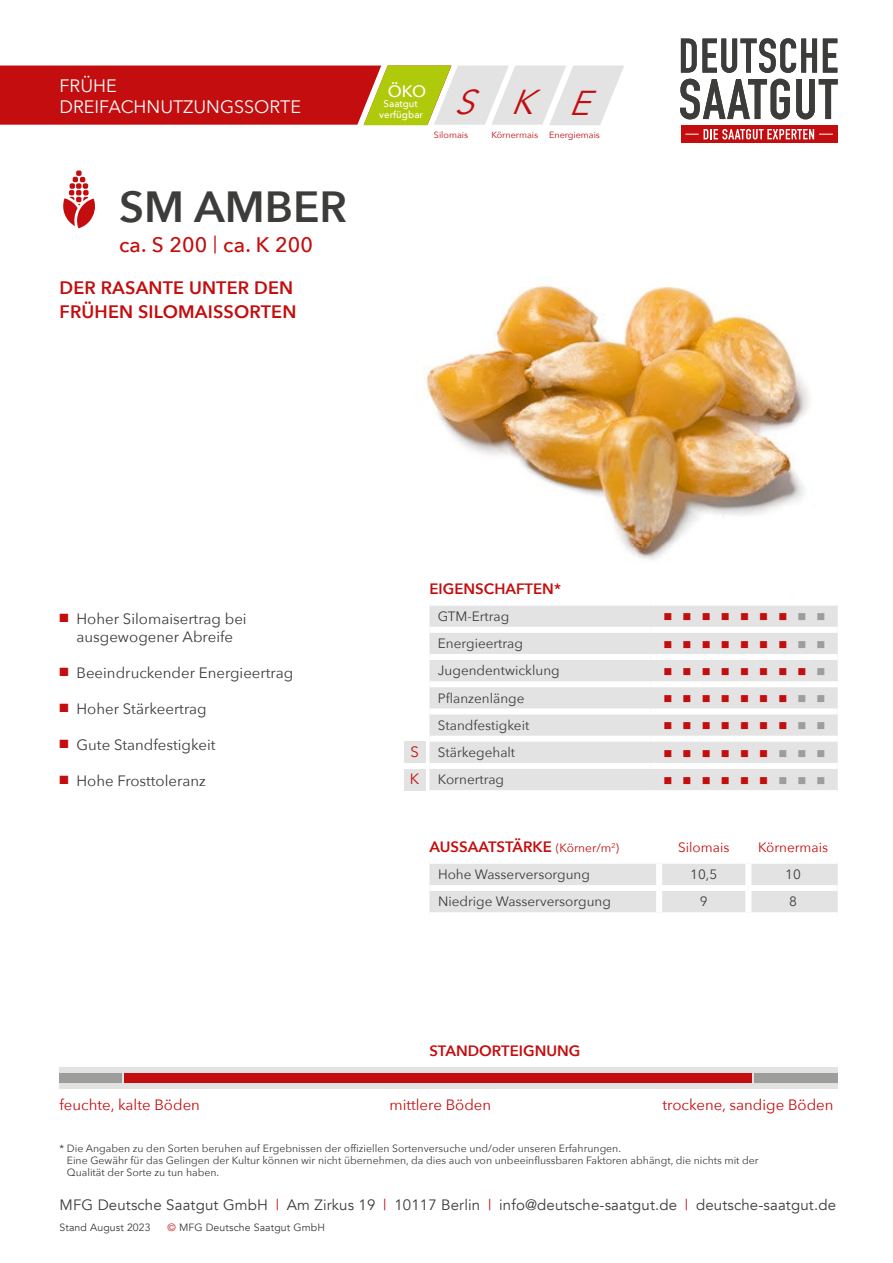
<style>
.page{position:relative;width:893px;height:1263px;background:#fff}
.page>*{position:absolute;margin:0;border:0;box-sizing:border-box;transform-origin:0 0}
.t1{font:600 43.5px "Avenir Next";color:#3c3c3b}
.t2{font:italic 34.5px "Avenir Next";color:#c40d0e}
.t3{font:500 21px "Avenir Next";letter-spacing:.01em;color:#c40d0e}
.t4{font:600 18px/24px "Avenir Next";letter-spacing:.01em;color:#c40d0e}
.t5{font:18px/21px "Avenir Next";color:#fff}
.t6{font:500 16.5px "Avenir Next";color:#fff}
.t7{font:15px/18px "Avenir Next";color:#3c3c3b;text-align:center}
.t8{font:15px "Avenir";letter-spacing:.01em;color:#3c3c3b}
.t9{font:600 15px "Avenir Next";color:#c40d0e}
.t10{font:15px "Avenir Next";color:#c40d0e}
.t11{font:13.5px "Avenir Next";color:#3c3c3b}
.t12{font:13.5px "Avenir Next";color:#c40d0e}
.t13{font:12px "Wingdings";color:#c40d0e}
.t14{font:10.5px/12px "Avenir Next";color:#3c3c3b}
.t15{font:10.5px "Avenir";letter-spacing:.01em;color:#3c3c3b}
.t16{font:500 9.75px/10.5px "Avenir Next";color:#fff;text-align:center}
.t17{font:9px "Avenir Next";color:#c40d0e}
.s1{font-weight:400;font-size:17.85px}
.s2{color:#c40d0e}
.s3{color:#9d9d9c}
.s4{font-size:15px;color:#c40d0e}
.s5{font-weight:400;font-size:12px}
</style>
<div class="page">
<img style="left:423px;top:285px;width:386px;height:275px">
<svg style="left:681px;top:38px;width:136px;height:35px"></svg>
<svg style="left:823px;top:39px;width:14px;height:34px"></svg>
<svg style="left:680px;top:79px;width:110px;height:40px"></svg>
<svg style="left:796px;top:79px;width:42px;height:40px"></svg>
<div style="left:681px;top:125px;width:156px;height:18px;background:#c40d0e"></div>
<svg style="left:685px;top:129px;width:148px;height:10px"></svg>
<svg style="left:63px;top:170px;width:32px;height:58px"></svg>
<div style="left:60px;top:1068px;width:778px;height:21px;background:#e2e2e2"></div>
<div style="left:124px;top:1074px;width:627px;height:9px;background:#c40d0e"></div>
<div style="left:60px;top:1074px;width:62px;height:9px;background:#9d9d9c"></div>
<div style="left:754px;top:1074px;width:84px;height:9px;background:#9d9d9c"></div>
<div style="left:429px;top:864px;width:409px;height:48px;background:#e4e3e3"></div>
<div style="left:429px;top:885px;width:230px;height:6px;background:#fff"></div>
<div style="left:659px;top:885px;width:89px;height:6px;background:#fff"></div>
<div style="left:748px;top:885px;width:90px;height:6px;background:#fff"></div>
<div style="left:656px;top:864px;width:6px;height:21px;background:#fff"></div>
<div style="left:745px;top:864px;width:6px;height:21px;background:#fff"></div>
<div style="left:656px;top:891px;width:6px;height:21px;background:#fff"></div>
<div style="left:745px;top:891px;width:6px;height:21px;background:#fff"></div>
<div style="left:429px;top:606px;width:409px;height:184px;background:#e4e3e3"></div>
<div style="left:429px;top:627px;width:222px;height:6px;background:#fff"></div>
<div style="left:651px;top:627px;width:187px;height:6px;background:#fff"></div>
<div style="left:429px;top:654px;width:222px;height:6px;background:#fff"></div>
<div style="left:651px;top:654px;width:187px;height:6px;background:#fff"></div>
<div style="left:429px;top:681px;width:222px;height:6px;background:#fff"></div>
<div style="left:651px;top:681px;width:187px;height:6px;background:#fff"></div>
<div style="left:429px;top:708px;width:222px;height:6px;background:#fff"></div>
<div style="left:651px;top:708px;width:187px;height:6px;background:#fff"></div>
<div style="left:429px;top:736px;width:222px;height:6px;background:#fff"></div>
<div style="left:651px;top:736px;width:187px;height:6px;background:#fff"></div>
<div style="left:429px;top:763px;width:222px;height:6px;background:#fff"></div>
<div style="left:651px;top:763px;width:187px;height:6px;background:#fff"></div>
<div style="left:404px;top:769px;width:21px;height:21px;background:#e4e3e3"></div>
<div style="left:404px;top:742px;width:21px;height:21px;background:#e4e3e3"></div>
<svg style="left:0;top:66px;width:624px;height:59px;background:#cd6350"></svg>
<h3 class="t5" style="left:60px;top:75px;width:243px">FRÜHE<br>DREIFACHNUTZUNGSSORTE</h3>
<h1 class="t1" style="left:119px;top:181px;width:229px">SM AMBER</h1>
<h3 class="t3" style="left:119px;top:233px;width:196px">ca. S 200 <span class="s1">|</span> ca. K 200</h3>
<h3 class="t4" style="left:60px;top:275px;width:238px">DER RASANTE UNTER DEN<br>FRÜHEN SILOMAISSORTEN</h3>
<h3 class="t6" style="left:388px;top:82px;width:40px">ÖKO</h3>
<p class="t16" style="left:379px;top:99px;width:45px">Saatgut verfügbar</p>
<h2 class="t2" style="left:454px;top:83px;width:37px">S</h2>
<p class="t17" style="left:434px;top:129px;width:36px">Silomais</p>
<h2 class="t2" style="left:510px;top:83px;width:39px">K</h2>
<h2 class="t2" style="left:569px;top:84px;width:38px">E</h2>
<p class="t17" style="left:491px;top:129px;width:48px">Körnermais</p>
<p class="t17" style="left:549px;top:129px;width:52px">Energiemais</p>
<h3 class="t7" style="left:60px;top:610px;width:189px"><span class="s2">■</span> Hoher Silomaisertrag bei ausgewogener Abreife</h3>
<h3 class="t7" style="left:60px;top:664px;width:235px"><span class="s2">■</span> Beeindruckender Energieertrag</h3>
<h3 class="t7" style="left:60px;top:700px;width:149px"><span class="s2">■</span> Hoher Stärkeertrag</h3>
<h3 class="t7" style="left:60px;top:736px;width:158px"><span class="s2">■</span> Gute Standfestigkeit</h3>
<h3 class="t7" style="left:60px;top:772px;width:148px"><span class="s2">■</span> Hohe Frosttoleranz</h3>
<h3 class="t9" style="left:429px;top:580px;width:133px">EIGENSCHAFTEN*</h3>
<p class="t11" style="left:438px;top:609px;width:73px">GTM-Ertrag</p>
<p class="t13" style="left:663px;top:611px;width:164px">■■■■■■■<span class="s3">■■</span></p>
<p class="t11" style="left:438px;top:636px;width:86px">Energieertrag</p>
<p class="t13" style="left:663px;top:638px;width:164px">■■■■■■■<span class="s3">■■</span></p>
<p class="t11" style="left:438px;top:663px;width:123px">Jugendentwicklung</p>
<p class="t13" style="left:663px;top:665px;width:164px">■■■■■■■■<span class="s3">■</span></p>
<p class="t11" style="left:438px;top:686px;width:88px">Pflanzenlänge</p>
<p class="t13" style="left:663px;top:692px;width:164px">■■■■■■■<span class="s3">■■</span></p>
<p class="t11" style="left:438px;top:718px;width:93px">Standfestigkeit</p>
<p class="t13" style="left:663px;top:719px;width:164px">■■■■■■■<span class="s3">■■</span></p>
<p class="t11" style="left:438px;top:745px;width:79px">Stärkegehalt</p>
<p class="t13" style="left:663px;top:747px;width:164px">■■■■■■<span class="s3">■■■</span></p>
<p class="t11" style="left:410px;top:772px;width:96px"><span class="s4">K</span> Kornertrag</p>
<p class="t13" style="left:663px;top:774px;width:164px">■■■■■■<span class="s3">■■■</span></p>
<h3 class="t10" style="left:410px;top:743px;width:10px">S</h3>
<h3 class="t9" style="left:429px;top:838px;width:191px">AUSSAATSTÄRKE <span class="s5">(Körner/m</span><sup>2</sup><span class="s5">)</span></h3>
<p class="t12" style="left:678px;top:839px;width:53px">Silomais</p>
<p class="t12" style="left:758px;top:839px;width:72px">Körnermais</p>
<p class="t11" style="left:438px;top:863px;width:153px">Hohe Wasserversorgung</p>
<p class="t11" style="left:690px;top:867px;width:28px">10,5</p>
<p class="t11" style="left:785px;top:867px;width:17px">10</p>
<p class="t11" style="left:438px;top:890px;width:174px">Niedrige Wasserversorgung</p>
<p class="t11" style="left:700px;top:894px;width:9px">9</p>
<p class="t11" style="left:789px;top:894px;width:9px">8</p>
<h3 class="t9" style="left:429px;top:1042px;width:152px">STANDORTEIGNUNG</h3>
<h3 class="t10" style="left:60px;top:1096px;width:142px">feuchte, kalte Böden</h3>
<h3 class="t10" style="left:390px;top:1096px;width:103px">mittlere Böden</h3>
<h3 class="t10" style="left:662px;top:1096px;width:173px">trockene, sandige Böden</h3>
<p class="t14" style="left:67px;top:1141px;width:693px;text-indent:-7px">* Die Angaben zu den Sorten beruhen auf Ergebnissen der offiziellen Sortenversuche und/oder unseren Erfahrungen.<br>Eine Gewähr für das Gelingen der Kultur können wir nicht übernehmen, da dies auch von unbeeinflussbaren Faktoren abhängt, die nichts mit der<br>Qualität der Sorte zu tun haben.</p>
<h3 class="t8" style="left:60px;top:1198px;width:778px">MFG Deutsche Saatgut GmbH <span class="s2">|</span> Am Zirkus 19 <span class="s2">|</span> 10117 Berlin <span class="s2">|</span> info@deutsche-saatgut.de <span class="s2">|</span> deutsche-saatgut.de</h3>
<p class="t15" style="left:60px;top:1223px;width:93px">Stand August 2023</p>
<p class="t15" style="left:168px;top:1223px;width:159px"><span class="s2">©</span> MFG Deutsche Saatgut GmbH</p>
</div>
